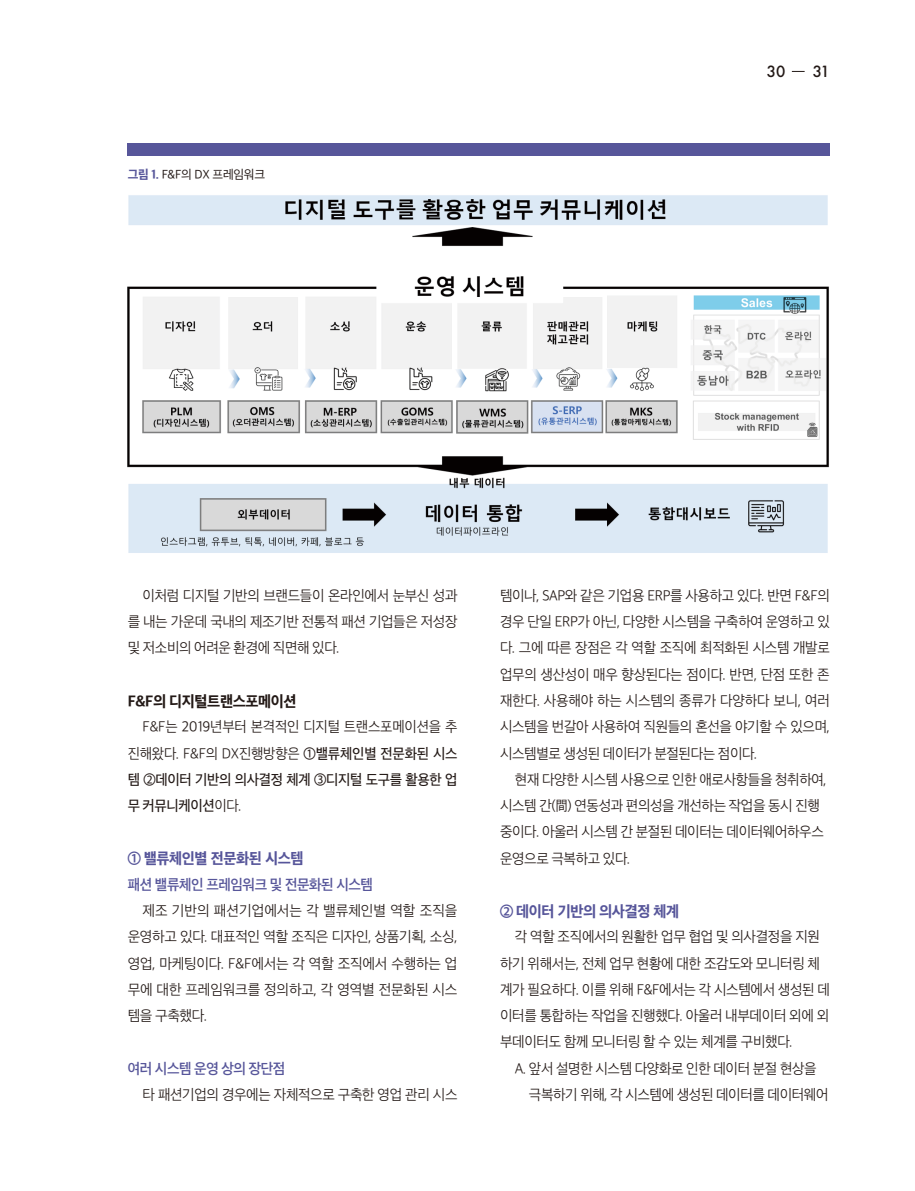
<style>
.page{position:relative;width:915px;height:1191px;background:#fff}
.page>*{position:absolute;margin:0;border:0;box-sizing:border-box;transform-origin:0 0}
.중제_10_5{font:800 15.75px "Apple SD Gothic Neo";letter-spacing:-.025em;color:#57569a;scale:.96 1}
.중제_10_5-2{font:800 15.75px "Apple SD Gothic Neo";letter-spacing:-.025em;color:#231916;scale:.96 1}
.본문고딕_10{font:300 15px/26.2px "Apple SD Gothic Neo";letter-spacing:-.025em;color:#231916;scale:.96 1}
.본문고딕_10-2{font:300 15px/26.2px "Apple SD Gothic Neo";letter-spacing:-.025em;color:#231916;text-align:justify}
.본문고딕_10-3{font:300 15px/26.2px "Apple SD Gothic Neo";letter-spacing:-.025em;color:#231916;text-align:justify;scale:.95 1}
.밑줄소제목{font:600 15px "Apple SD Gothic Neo";letter-spacing:-.025em;color:#57569a;scale:.96 1}
.t1{font:500 15px "Futura";color:#231916}
.표_그림_제목_8_5{font:12.75px "Apple SD Gothic Neo";letter-spacing:-.02em;color:#231916}
.s1{font-weight:800;color:#57569a}
.s2{font-weight:500}
</style>
<div class="page">
<svg style="left:791px;top:71px;width:13px;height:1px"></svg>
<div style="left:128px;top:143px;width:701px;height:13px;background:#57569a"></div>
<img style="left:128px;top:195px;width:701px;height:358px">
<p class="표_그림_제목_8_5" style="left:128px;top:167px;width:139px"><span class="s1">그림 1.</span> F&amp;F의 DX 프레임워크</p>
<p class="t1" style="left:766px;top:61px;width:20px">30</p>
<p class="t1" style="left:812px;top:61px;width:19px">31</p>
<p class="본문고딕_10" style="left:128px;top:583px;width:345px;text-align:justify;text-indent:15px">이처럼 디지털 기반의 브랜드들이 온라인에서 눈부신 성과 를 내는 가운데 국내의 제조기반 전통적 패션 기업들은 저성장 및 저소비의 어려운 환경에 직면해 있다.</p>
<p class="중제_10_5-2" style="left:128px;top:692px;width:177px">F&amp;F의 디지털트랜스포메이션</p>
<p class="본문고딕_10-3" style="left:128px;top:714px;width:348px;text-indent:15px">F&amp;F는 2019년부터 본격적인 디지털 트랜스포메이션을 추 진해왔다. F&amp;F의 DX진행방향은 <span class="s2">①밸류체인별 전문화된 시스 템 ②데이터 기반의 의사결정 체계 ③디지털 도구를 활용한 업 무 커뮤니케이션</span>이다.</p>
<p class="중제_10_5" style="left:128px;top:850px;width:185px">① 밸류체인별 전문화된 시스템</p>
<p class="밑줄소제목" style="left:128px;top:876px;width:257px">패션 밸류체인 프레임워크 및 전문화된 시스템</p>
<p class="본문고딕_10-2" style="left:128px;top:898px;width:331px;text-indent:15px">제조 기반의 패션기업에서는 각 밸류체인별 역할 조직을 운영하고 있다. 대표적인 역할 조직은 디자인, 상품기획, 소싱, 영업, 마케팅이다. F&amp;F에서는 각 역할 조직에서 수행하는 업 무에 대한 프레임워크를 정의하고, 각 영역별 전문화된 시스 템을 구축했다.</p>
<p class="밑줄소제목" style="left:128px;top:1060px;width:166px">여러 시스템 운영 상의 장단점</p>
<p class="본문고딕_10" style="left:142px;top:1082px;width:329px">타 패션기업의 경우에는 자체적으로 구축한 영업 관리 시스</p>
<p class="본문고딕_10" style="left:500px;top:583px;width:345px;text-align:justify">템이나, SAP와 같은 기업용 ERP를 사용하고 있다. 반면 F&amp;F의 경우 단일 ERP가 아닌, 다양한 시스템을 구축하여 운영하고 있 다. 그에 따른 장점은 각 역할 조직에 최적화된 시스템 개발로 업무의 생산성이 매우 향상된다는 점이다. 반면, 단점 또한 존 재한다. 사용해야 하는 시스템의 종류가 다양하다 보니, 여러 시스템을 번갈아 사용하여 직원들의 혼선을 야기할 수 있으며, 시스템별로 생성된 데이터가 분절된다는 점이다.</p>
<p class="본문고딕_10" style="left:500px;top:767px;width:341px;text-indent:15px">현재 다양한 시스템 사용으로 인한 애로사항들을 청취하여, 시스템 간(間) 연동성과 편의성을 개선하는 작업을 동시 진행 중이다. 아울러 시스템 간 분절된 데이터는 데이터웨어하우스 운영으로 극복하고 있다.</p>
<p class="중제_10_5" style="left:500px;top:902px;width:188px">② 데이터 기반의 의사결정 체계</p>
<p class="본문고딕_10" style="left:500px;top:924px;width:345px;text-indent:15px">각 역할 조직에서의 원활한 업무 협업 및 의사결정을 지원 하기 위해서는, 전체 업무 현황에 대한 조감도와 모니터링 체 계가 필요하다. 이를 위해 F&amp;F에서는 각 시스템에서 생성된 데 이터를 통합하는 작업을 진행했다. 아울러 내부데이터 외에 외 부데이터도 함께 모니터링 할 수 있는 체계를 구비했다.</p>
<p class="본문고딕_10" style="left:528px;top:1056px;width:313px;text-indent:-14px">A. 앞서 설명한 시스템 다양화로 인한 데이터 분절 현상을 극복하기 위해, 각 시스템에 생성된 데이터를 데이터웨어</p>
</div>
